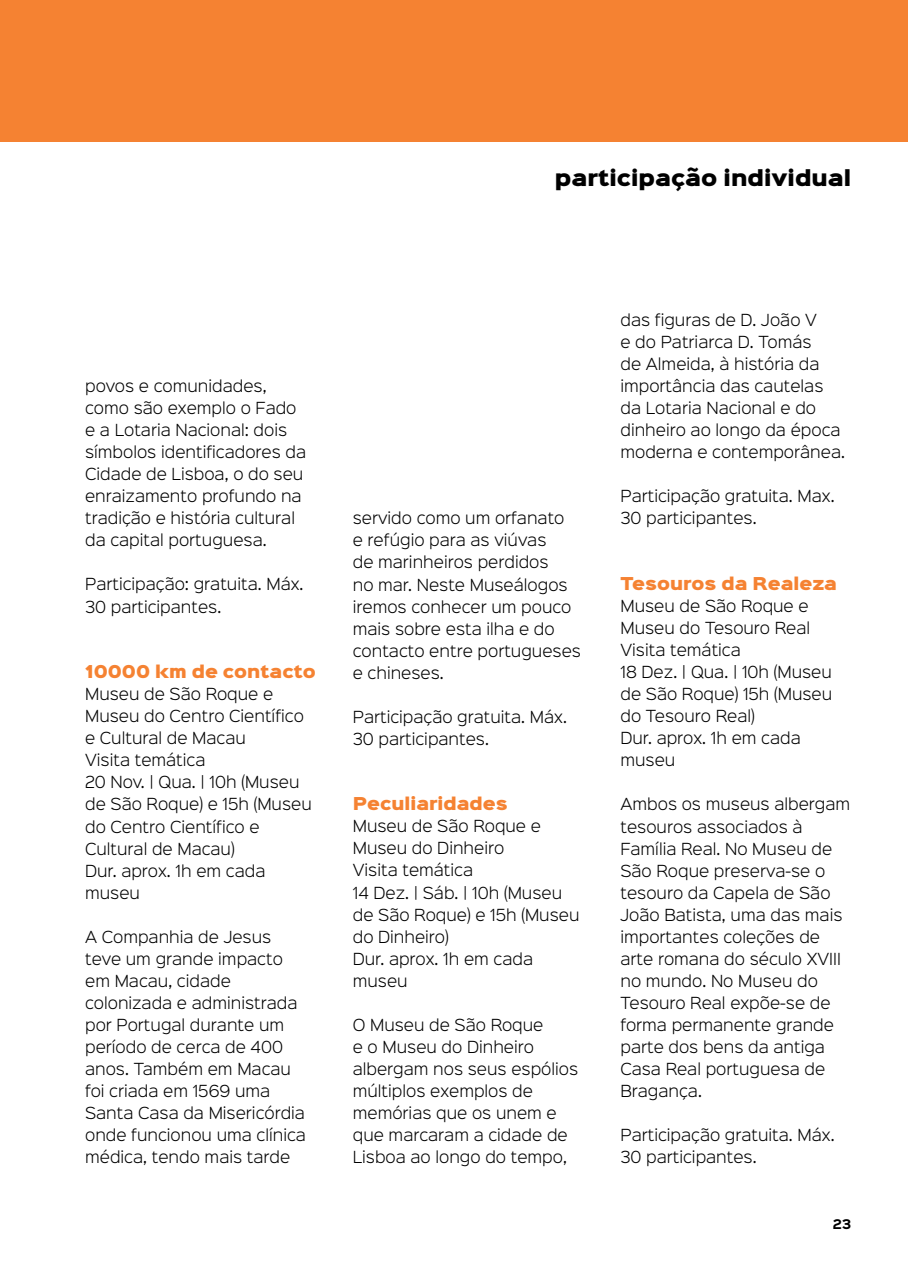
<style>
.page{position:relative;width:908px;height:1276px;background:#fff}
.page>*{position:absolute;margin:0;border:0;box-sizing:border-box;transform-origin:0 0}
.t1{font:20px "Sinkin Sans 900 X Black";color:#000}
.t2{font:16px "Sinkin Sans 900 X Black";color:#f58232}
.t3{font:300 15px/22px "Sinkin Sans 300";color:#000}
.t4{font:700 12px "Sinkin Sans 700";color:#000}
</style>
<div class="page">
<div style="left:0;top:0;width:907px;height:142px;background:#f58232"></div>
<h1 class="t1" style="left:554px;top:168px;width:298px">participação individual</h1>
<p class="t3" style="left:85px;top:374px;width:222px">povos e comunidades, como são exemplo o Fado e a Lotaria Nacional: dois símbolos identificadores da<br>Cidade de Lisboa, o do seu enraizamento profundo na tradição e história cultural da capital portuguesa.</p>
<p class="t3" style="left:85px;top:572px;width:220px">Participação: gratuita. Máx.<br>30 participantes.</p>
<p class="t2" style="left:85px;top:663px;width:232px">10000 km de contacto</p>
<p class="t3" style="left:85px;top:682px;width:228px">Museu de São Roque e<br>Museu do Centro Científico e Cultural de Macau<br>Visita temática<br>20 Nov. | Qua. | 10h (Museu de São Roque) e 15h (Museu do Centro Científico e<br>Cultural de Macau)<br>Dur. aprox. 1h em cada museu</p>
<p class="t3" style="left:85px;top:924px;width:222px">A Companhia de Jesus teve um grande impacto em Macau, cidade colonizada e administrada por Portugal durante um período de cerca de 400 anos. Também em Macau foi criada em 1569 uma<br>Santa Casa da Misericórdia onde funcionou uma clínica médica, tendo mais tarde</p>
<p class="t3" style="left:352px;top:506px;width:230px">servido como um orfanato<br>e refúgio para as viúvas<br>de marinheiros perdidos<br>no mar. Neste Museálogos iremos conhecer um pouco mais sobre esta ilha e do contacto entre portugueses e chineses.</p>
<p class="t3" style="left:352px;top:704px;width:216px">Participação gratuita. Máx.<br>30 participantes.</p>
<p class="t2" style="left:352px;top:795px;width:156px">Peculiaridades</p>
<p class="t3" style="left:352px;top:814px;width:228px">Museu de São Roque e<br>Museu do Dinheiro<br>Visita temática<br>14 Dez. | Sáb. | 10h (Museu de São Roque) e 15h (Museu do Dinheiro)<br>Dur. aprox. 1h em cada museu</p>
<p class="t3" style="left:352px;top:1012px;width:227px">O Museu de São Roque<br>e o Museu do Dinheiro albergam nos seus espólios múltiplos exemplos de memórias que os unem e que marcaram a cidade de<br>Lisboa ao longo do tempo,</p>
<p class="t3" style="left:620px;top:308px;width:226px">das figuras de D. João V<br>e do Patriarca D. Tomás<br>de Almeida, à história da importância das cautelas da Lotaria Nacional e do dinheiro ao longo da época moderna e contemporânea.</p>
<p class="t3" style="left:620px;top:484px;width:216px">Participação gratuita. Max.<br>30 participantes.</p>
<p class="t2" style="left:620px;top:575px;width:218px">Tesouros da Realeza</p>
<p class="t3" style="left:620px;top:594px;width:213px">Museu de São Roque e<br>Museu do Tesouro Real<br>Visita temática<br>18 Dez. | Qua. | 10h (Museu de São Roque) 15h (Museu do Tesouro Real)<br>Dur. aprox. 1h em cada museu</p>
<p class="t3" style="left:620px;top:792px;width:231px">Ambos os museus albergam tesouros associados à<br>Família Real. No Museu de<br>São Roque preserva-se o tesouro da Capela de São<br>João Batista, uma das mais importantes coleções de arte romana do século XVIII no mundo. No Museu do<br>Tesouro Real expõe-se de forma permanente grande parte dos bens da antiga<br>Casa Real portuguesa de<br>Bragança.</p>
<p class="t3" style="left:620px;top:1122px;width:216px">Participação gratuita. Máx.<br>30 participantes.</p>
<p class="t4" style="left:832px;top:1217px;width:20px">23</p>
</div>
